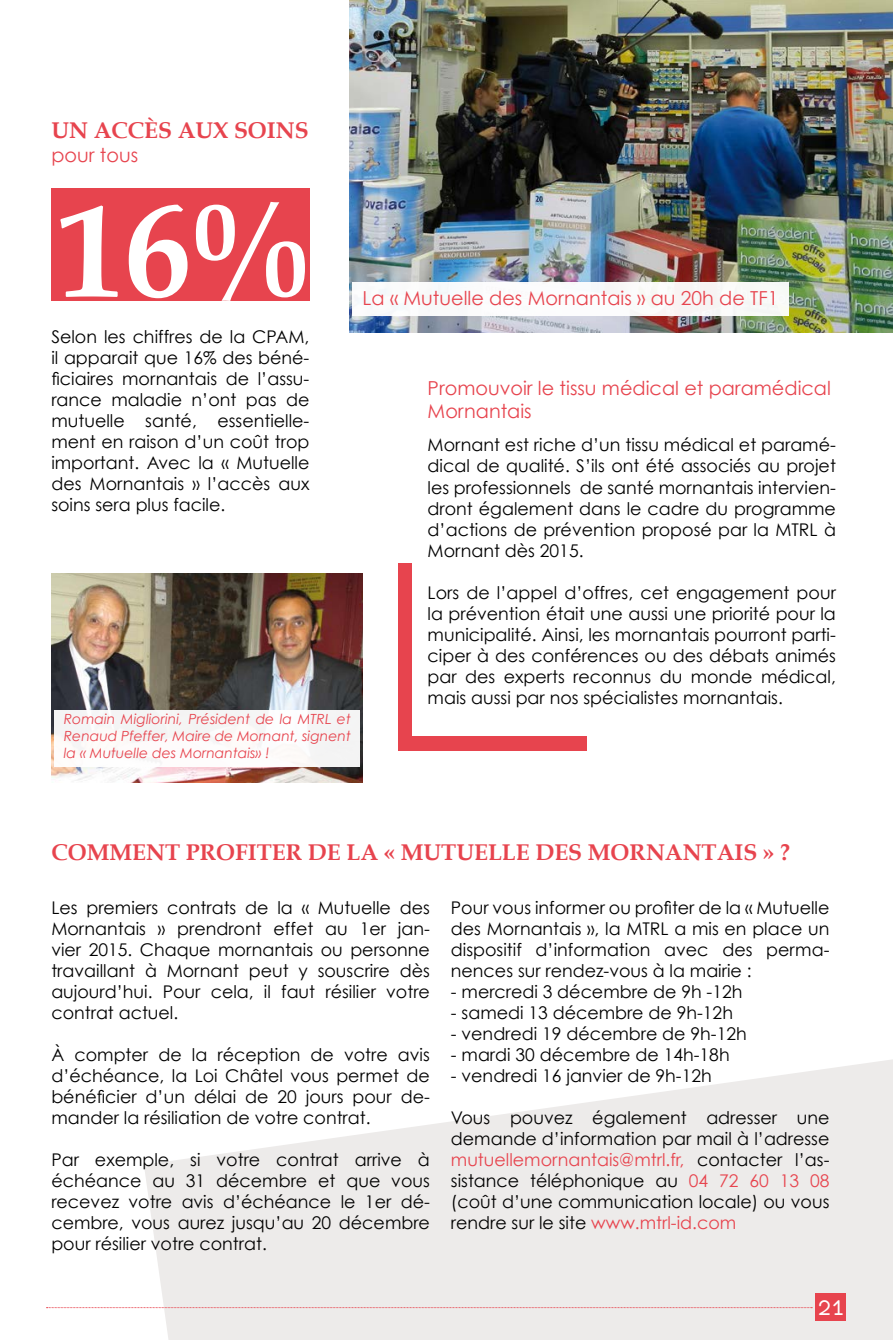
<style>
.page{position:relative;width:893px;height:1340px;background:#fff}
.page>*{position:absolute;margin:0;border:0;box-sizing:border-box;transform-origin:0 0}
.t1{font:700 132.83px "Book Antiqua";color:#fff}
.t2{font:28px "Eurofurenceregular";color:#fff}
.t3{font:700 22.75px "Book Antiqua";color:#e7444e}
.t4{font:19.25px/23.1px "Century Gothic";color:#e7444e}
.t5{font:17.5px/21px "Century Gothic";color:#000;text-align:justify}
.t6{font:italic 14px/16.8px "Century Gothic";color:#e7444e;text-align:justify}
.s1{color:#e7444e}
</style>
<div class="page">
<img style="left:51px;top:573px;width:312px;height:209px">
<svg style="left:144px;top:1059px;width:749px;height:280px;fill:#edebea"></svg>
<div style="left:816px;top:1293px;width:30px;height:28px;background:#e7444e"></div>
<svg style="left:47px;top:1307px;width:765px;height:1px"></svg>
<div style="left:398px;top:563px;width:188px;height:187px;background:#e7444e"></div>
<div style="left:413px;top:548px;width:188px;height:188px;background:#fff"></div>
<div style="left:51px;top:189px;width:258px;height:112px;background:#e7444e"></div>
<img style="left:350px;top:0;width:543px;height:332px">
<div style="left:352px;top:282px;width:437px;height:33px;background:#fff"></div>
<div style="left:54px;top:710px;width:306px;height:56px;background:#f9f8f7"></div>
<h3 class="t3" style="left:51px;top:117px;width:259px">UN ACCÈS AUX SOINS</h3>
<p class="t4" style="left:51px;top:143px;width:88px">pour tous</p>
<h1 class="t1" style="left:58px;top:174px;width:253px">16%</h1>
<p class="t5" style="left:51px;top:325px;width:260px">Selon les chiffres de la CPAM, il apparait que 16% des béné&shy;ficiaires mornantais de l’assu&shy;rance maladie n’ont pas de mutuelle santé, essentielle&shy;ment en raison d’un coût trop important. Avec la « Mutuelle des Mornantais » l’accès aux soins sera plus facile.</p>
<p class="t6" style="left:64px;top:710px;width:288px">Romain Migliorini, Président de la MTRL et Renaud Pfeffer, Maire de Mornant, signent la « Mutuelle des Mornantais» !</p>
<p class="t4" style="left:363px;top:286px;width:417px">La « Mutuelle des Mornantais » au 20h de TF1</p>
<p class="t4" style="left:428px;top:376px;width:405px">Promouvoir le tissu médical et paramédical<br>Mornantais</p>
<p class="t5" style="left:428px;top:434px;width:410px">Mornant est riche d’un tissu médical et paramé&shy;dical de qualité. S’ils ont été associés au projet les professionnels de santé mornantais intervien&shy;dront également dans le cadre du programme d’actions de prévention proposé par la MTRL à Mornant dès 2015.</p>
<p class="t5" style="left:428px;top:581px;width:410px">Lors de l’appel d’offres, cet engagement pour la prévention était une aussi une priorité pour la municipalité. Ainsi, les mornantais pourront parti&shy;ciper à des conférences ou des débats animés par des experts reconnus du monde médical, mais aussi par nos spécialistes mornantais.</p>
<h3 class="t3" style="left:51px;top:839px;width:740px">COMMENT PROFITER DE LA « MUTUELLE DES MORNANTAIS » ?</h3>
<p class="t5" style="left:51px;top:897px;width:380px">Les premiers contrats de la « Mutuelle des Mornantais » prendront effet au 1er jan&shy;vier 2015. Chaque mornantais ou personne travaillant à Mornant peut y souscrire dès aujourd’hui. Pour cela, il faut résilier votre contrat actuel.</p>
<p class="t5" style="left:51px;top:1044px;width:380px">À compter de la réception de votre avis d’échéance, la Loi Châtel vous permet de bénéficier d’un délai de 20 jours pour de&shy;mander la résiliation de votre contrat.</p>
<p class="t5" style="left:51px;top:1149px;width:380px">Par exemple, si votre contrat arrive à échéance au 31 décembre et que vous recevez votre avis d’échéance le 1er dé&shy;cembre, vous aurez jusqu’au 20 décembre pour résilier votre contrat.</p>
<p class="t5" style="left:451px;top:897px;width:380px">Pour vous informer ou profiter de la « Mutuelle des Mornantais », la MTRL a mis en place un dispositif d’information avec des perma&shy;nences sur rendez-vous à la mairie :</p>
<p class="t5" style="left:451px;top:981px;width:293px">- mercredi 3 décembre de 9h -12h</p>
<p class="t5" style="left:451px;top:1002px;width:284px">- samedi 13 décembre de 9h-12h</p>
<p class="t5" style="left:451px;top:1023px;width:297px">- vendredi 19 décembre de 9h-12h</p>
<p class="t5" style="left:451px;top:1044px;width:280px">- mardi 30 décembre de 14h-18h</p>
<p class="t5" style="left:451px;top:1065px;width:262px">- vendredi 16 janvier de 9h-12h</p>
<p class="t5" style="left:451px;top:1107px;width:380px">Vous pouvez également adresser une demande d’information par mail à l’adresse <span class="s1">mutuellemornantais@mtrl.fr,</span> contacter l’as&shy;sistance téléphonique au <span class="s1">04 72 60 13 08 </span>(coût d’une communication locale) ou vous rendre sur le site <span class="s1">www.mtrl-id.com</span></p>
<h2 class="t2" style="left:818px;top:1292px;width:28px">21</h2>
</div>
